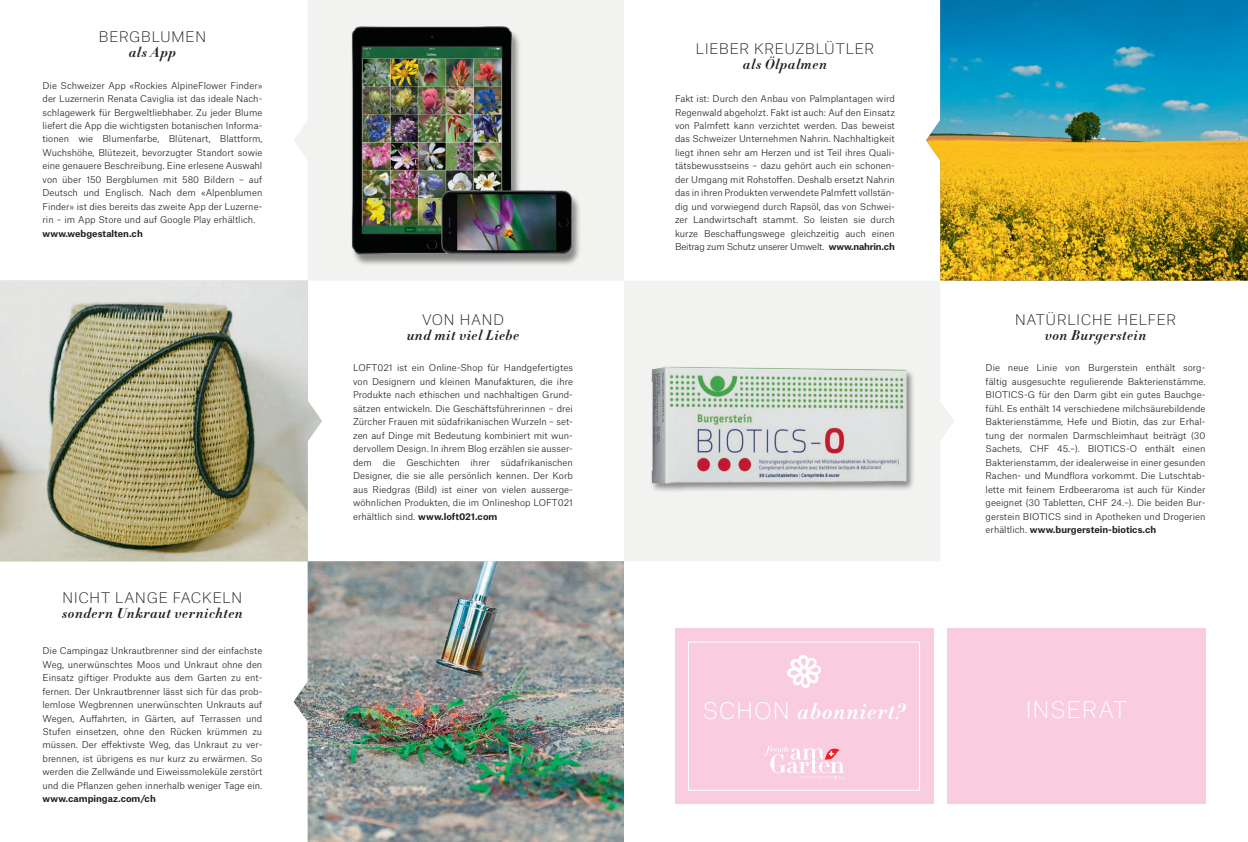
<style>
.page{position:relative;width:1248px;height:842px;background:#fff}
.page>*{position:absolute;margin:0;border:0;box-sizing:border-box;transform-origin:0 0}
.tit_klein{font:22px "Didot HTF B06 Bold Ital";letter-spacing:.035em;color:#fff}
.tit_klein-2{font:100 22px "Atlas Grotesk";letter-spacing:.01em;color:#fff}
.tit_klein-3{font:14px "Didot HTF B06 Bold Ital";letter-spacing:.035em;color:#231f20}
.tit_klein-4{font:100 14px "Atlas Grotesk";letter-spacing:.025em;color:#231f20}
.t1{font:300 9px/13.5px "Atlas Grotesk";letter-spacing:.005em;color:#231f20;text-align:justify}
.t2{font:700 9px "Atlas Grotesk";letter-spacing:.005em;color:#231f20}
.s1{font-weight:700}
.s2{font-family:"Atlas Grotesk";font-weight:100}
</style>
<div class="page">
<div style="left:947px;top:628px;width:258px;height:176px;background:#f9ccdf"></div>
<img style="left:293px;top:561px;width:331px;height:281px">
<img style="left:0;top:281px;width:322px;height:280px">
<svg style="left:293px;top:0;width:331px;height:281px;fill:#f2f3f1"></svg>
<div style="left:351px;top:29px;width:230px;height:237px;background:#231f20;opacity:.5"></div>
<img style="left:343px;top:21px;width:241px;height:240px">
<img style="left:926px;top:0;width:321px;height:281px">
<div style="left:624px;top:281px;width:330px;height:280px;background:#f2f3f1"></div>
<img style="left:647px;top:366px;width:264px;height:127px">
<div style="left:675px;top:628px;width:258px;height:176px;background:#f9ccdf"></div>
<svg style="left:763px;top:746px;width:81px;height:33px"></svg>
<div style="left:688px;top:642px;width:232px;height:149px;border:1px solid #fff"></div>
<svg style="left:787px;top:655px;width:33px;height:33px"></svg>
<p class="tit_klein-4" style="left:99px;top:26px;width:109px">BERGBLUMEN</p>
<p class="tit_klein-3" style="left:129px;top:43px;width:49px">als App</p>
<p class="t1" style="left:43px;top:78px;width:221px">Die Schweizer App «Rockies AlpineFlower Finder» der Luzernerin Renata Caviglia ist das ideale Nach&shy;schlagewerk für Bergweltliebhaber. Zu jeder Blume liefert die App die wichtigsten botanischen Informa&shy;tionen wie Blumenfarbe, Blütenart, Blattform, Wuchshöhe, Blütezeit, bevorzugter Standort sowie eine genauere Beschreibung. Eine erlesene Auswahl von über 150 Bergblumen mit 580 Bildern – auf Deutsch und Englisch. Nach dem «Alpenblumen Finder» ist dies bereits das zweite App der Luzerne&shy;rin – im App Store und auf Google Play erhältlich.</p>
<p class="t2" style="left:43px;top:226px;width:102px">www.webgestalten.ch</p>
<p class="tit_klein-4" style="left:62px;top:587px;width:182px">NICHT LANGE FACKELN</p>
<p class="tit_klein-3" style="left:62px;top:604px;width:182px">sondern Unkraut vernichten</p>
<p class="t1" style="left:43px;top:643px;width:221px">Die Campingaz Unkrautbrenner sind der einfachste Weg, unerwünschtes Moos und Unkraut ohne den Einsatz giftiger Produkte aus dem Garten zu ent&shy;fernen. Der Unkrautbrenner lässt sich für das prob&shy;lemlose Wegbrennen unerwünschten Unkrauts auf Wegen, Auffahrten, in Gärten, auf Terrassen und Stufen einsetzen, ohne den Rücken krümmen zu müssen. Der effektivste Weg, das Unkraut zu ver&shy;brennen, ist übrigens es nur kurz zu erwärmen. So werden die Zellwände und Eiweissmoleküle zerstört und die Pflanzen gehen innerhalb weniger Tage ein. <span class="s1">www.campingaz.com/ch</span></p>
<p class="tit_klein-4" style="left:422px;top:309px;width:83px">VON HAND</p>
<p class="tit_klein-3" style="left:406px;top:326px;width:114px">und mit viel Liebe</p>
<p class="t1" style="left:353px;top:360px;width:221px">LOFT021 ist ein Online-Shop für Handgefertigtes von Designern und kleinen Manufakturen, die ihre Produkte nach ethischen und nachhaltigen Grund&shy;sätzen entwickeln. Die Geschäftsführerinnen – drei Zürcher Frauen mit südafrikanischen Wurzeln – set&shy;zen auf Dinge mit Bedeutung kombiniert mit wun&shy;dervollem Design. In ihrem Blog erzählen sie ausser&shy;dem die Geschichten ihrer südafrikanischen Designer, die sie alle persönlich kennen. Der Korb aus Riedgras (Bild) ist einer von vielen ausserge&shy;wöhnlichen Produkten, die im Onlineshop LOFT021 erhältlich sind. <span class="s1">www.loft021.com</span></p>
<p class="tit_klein-4" style="left:695px;top:38px;width:180px">LIEBER KREUZBLÜTLER</p>
<p class="tit_klein-3" style="left:743px;top:55px;width:85px">als Ölpalmen</p>
<p class="t1" style="left:675px;top:91px;width:221px">Fakt ist: Durch den Anbau von Palmplantagen wird Regenwald abgeholzt. Fakt ist auch: Auf den Einsatz von Palmfett kann verzichtet werden. Das beweist das Schweizer Unternehmen Nahrin. Nachhaltigkeit liegt ihnen sehr am Herzen und ist Teil ihres Quali&shy;tätsbewusstseins – dazu gehört auch ein schonen&shy;der Umgang mit Rohstoffen. Deshalb ersetzt Nahrin das in ihren Produkten verwendete Palmfett vollstän&shy;dig und vorwiegend durch Rapsöl, das von Schwei&shy;zer Landwirtschaft stammt. So leisten sie durch kurze Beschaffungswege gleichzeitig auch einen Beitrag zum Schutz unserer Umwelt. <span class="s1">www.nahrin.ch</span></p>
<p class="tit_klein-4" style="left:1014px;top:309px;width:163px">NATÜRLICHE HELFER</p>
<p class="tit_klein-3" style="left:1044px;top:326px;width:103px">von Burgerstein</p>
<p class="t1" style="left:985px;top:360px;width:221px">Die neue Linie von Burgerstein enthält sorg&shy;fältig ausgesuchte regulierende Bakterienstämme.<br>BIOTICS-G für den Darm gibt ein gutes Bauchge&shy;fühl. Es enthält 14 verschiedene milchsäurebildende Bakterienstämme, Hefe und Biotin, das zur Erhal&shy;tung der normalen Darmschleimhaut beiträgt (30<br>Sachets, CHF 45.–). BIOTICS-O enthält einen Bakterienstamm, der idealerweise in einer gesunden Rachen- und Mundflora vorkommt. Die Lutschtab&shy;lette mit feinem Erdbeeraroma ist auch für Kinder geeignet (30 Tabletten, CHF 24.–). Die beiden Bur&shy;gerstein BIOTICS sind in Apotheken und Drogerien erhältlich. <span class="s1">www.burgerstein-biotics.ch</span></p>
<p class="tit_klein" style="left:702px;top:697px;width:205px"><span class="s2">SCHON</span> abonniert?</p>
<p class="tit_klein-2" style="left:1025px;top:692px;width:103px">INSERAT</p>
</div>
